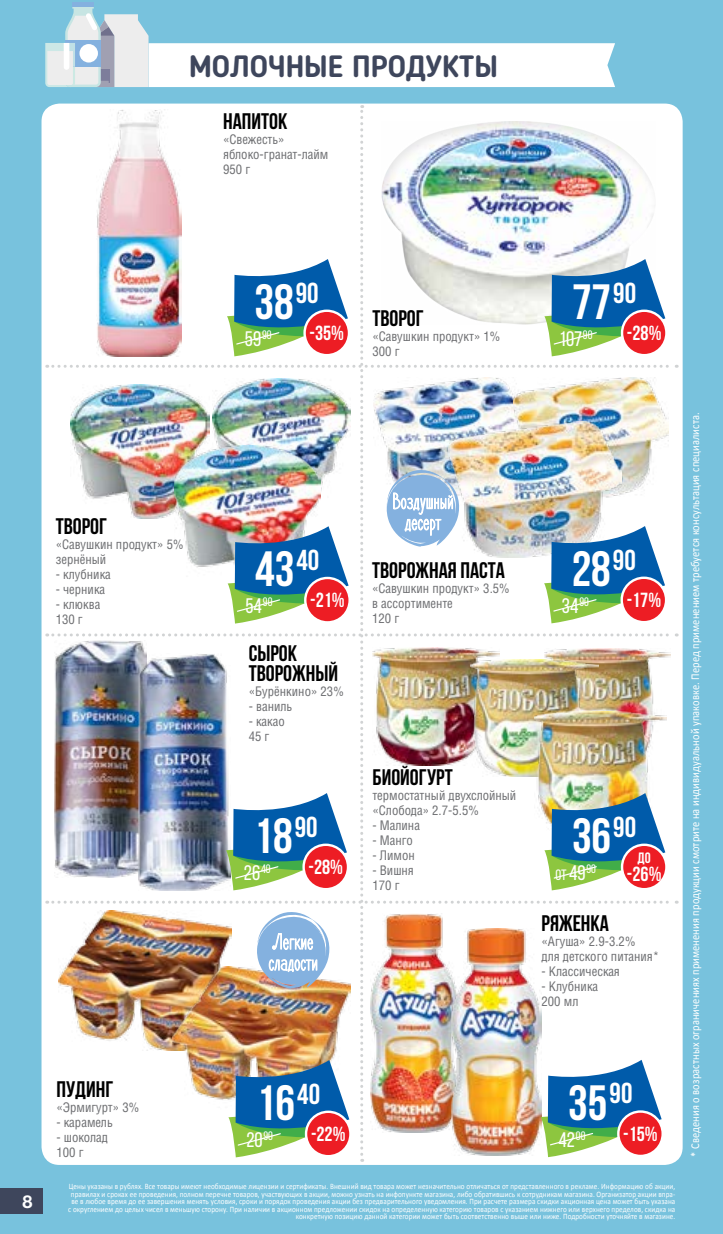
<style>
.page{position:relative;width:723px;height:1234px;background:#fff}
.page>*{position:absolute;margin:0;border:0;box-sizing:border-box;transform-origin:0 0}
.t1{font:700 49.5px "Bebas Neue";color:#fff}
.t2{font:700 30px "Blogger Sans";color:#3e465c}
.t3{font:700 22.5px/19.5px "Bebas Neue";color:#000}
.t4{font:21px "Bebas Neue";color:#fff}
.t5{font:700 20.4px "Bebas Neue";color:#fff}
.t6{font:18px "Helvetica 7 Bold";color:#fff}
.t7{font:15px "Bebas Neue";color:#fff}
.t8{font:700 15px "Bebas Neue";color:#fff}
.t9{font:12.75px/15px "AG Letterica Condensed C";color:#6d6e71}
.t10{font:12px "Calibri";letter-spacing:.01em;color:#fff;scale:.87 1}
.t11{font:8.25px/7.5px "Calibri";letter-spacing:.01em;color:#fff;text-align:right;scale:.87 1}
.s1{font-size:21px}
</style>
<div class="page">
<div style="left:0;top:0;width:723px;height:1233px;background:#78c2dd"></div>
<div style="left:0;top:1187px;width:43px;height:26px;background:#3e465c"></div>
<hr style="left:72px;top:3px;width:22px;height:4px;background:#84b1df">
<svg style="left:45px;top:7px;width:570px;height:80px"></svg>
<div style="left:79px;top:44px;width:19px;height:18px;background:#fff;border-radius:50%"></div>
<div style="left:42px;top:103px;width:641px;height:1061px;background:#fff;border-radius:18px"></div>
<img style="left:47px;top:105px;width:630px;height:1056px">
<h2 class="t2" style="left:189px;top:48px;width:311px">молочные продукты</h2>
<h3 class="t3" style="left:223px;top:111px;width:66px">Напиток</h3>
<h3 class="t9" style="left:223px;top:132px;width:107px">«Свежесть» яблоко-гранат-лайм<br>950 г</h3>
<h3 class="t6" style="left:23px;top:1190px;width:12px">8</h3>
<h1 class="t1" style="left:255px;top:275px;width:66px">38<sup>90</sup></h1>
<h3 class="t4" style="left:245px;top:327px;width:28px">59<sup>90</sup></h3>
<h3 class="t5" style="left:309px;top:321px;width:36px">-35%</h3>
<h3 class="t3" style="left:372px;top:308px;width:53px">Творог</h3>
<h3 class="t9" style="left:372px;top:329px;width:130px">«Савушкин продукт» 1%<br>300 г</h3>
<h1 class="t1" style="left:572px;top:275px;width:66px">77<sup>90</sup></h1>
<h3 class="t4" style="left:559px;top:327px;width:35px">107<sup>90</sup></h3>
<h3 class="t5" style="left:627px;top:321px;width:36px">-28%</h3>
<h3 class="t3" style="left:56px;top:515px;width:53px">Творог</h3>
<h3 class="t9" style="left:56px;top:536px;width:130px">«Савушкин продукт» 5% зернёный</h3>
<h3 class="t9" style="left:56px;top:566px;width:57px">- клубника</h3>
<h3 class="t9" style="left:56px;top:581px;width:51px">- черника</h3>
<h3 class="t9" style="left:56px;top:596px;width:46px">- клюква<br>130 г</h3>
<h3 class="t3" style="left:56px;top:1079px;width:59px">Пудинг</h3>
<h3 class="t9" style="left:56px;top:1099px;width:84px">«Эрмигурт» 3%</h3>
<h3 class="t9" style="left:56px;top:1114px;width:58px">- карамель</h3>
<h3 class="t9" style="left:56px;top:1129px;width:53px">- шоколад<br>100 г</h3>
<h1 class="t1" style="left:255px;top:542px;width:66px">43<sup>40</sup></h1>
<h3 class="t4" style="left:245px;top:594px;width:28px">54<sup>90</sup></h3>
<h3 class="t5" style="left:310px;top:588px;width:36px">-21%</h3>
<h3 class="t3" style="left:249px;top:643px;width:91px">Сырок творожный</h3>
<h3 class="t9" style="left:249px;top:683px;width:97px">«Бурёнкино» 23%</h3>
<h3 class="t9" style="left:249px;top:698px;width:45px">- ваниль</h3>
<h3 class="t9" style="left:249px;top:713px;width:37px">- какао<br>45 г</h3>
<h1 class="t1" style="left:254px;top:808px;width:66px">18<sup>90</sup></h1>
<h3 class="t4" style="left:244px;top:861px;width:28px">26<sup>40</sup></h3>
<h3 class="t5" style="left:309px;top:855px;width:36px">-28%</h3>
<h3 class="t3" style="left:372px;top:560px;width:134px">Творожная паста</h3>
<h3 class="t9" style="left:372px;top:581px;width:139px">«Савушкин продукт» 3.5% в ассортименте<br>120 г</h3>
<h1 class="t1" style="left:572px;top:542px;width:66px">28<sup>90</sup></h1>
<h3 class="t4" style="left:562px;top:594px;width:28px">34<sup>90</sup></h3>
<h3 class="t5" style="left:627px;top:588px;width:36px">-17%</h3>
<h3 class="t3" style="left:372px;top:767px;width:82px">Биойогурт</h3>
<h3 class="t9" style="left:372px;top:787px;width:145px">термостатный двухслойный «Слобода» 2.7-5.5%</h3>
<h3 class="t9" style="left:372px;top:817px;width:49px">- Малина</h3>
<h3 class="t9" style="left:372px;top:832px;width:42px">- Манго</h3>
<h3 class="t9" style="left:372px;top:847px;width:44px">- Лимон</h3>
<h3 class="t9" style="left:372px;top:862px;width:43px">- Вишня<br>170 г</h3>
<h1 class="t1" style="left:572px;top:808px;width:66px">36<sup>90</sup></h1>
<h3 class="t7" style="left:555px;top:866px;width:42px">от <span class="s1">49</span><sup>90</sup></h3>
<h3 class="t8" style="left:637px;top:849px;width:15px">до</h3>
<h3 class="t5" style="left:627px;top:862px;width:36px">-26%</h3>
<h3 class="t3" style="left:541px;top:912px;width:69px">Ряженка</h3>
<h3 class="t9" style="left:541px;top:933px;width:119px">«Агуша» 2.9-3.2%<br>для детского питания*</h3>
<h3 class="t9" style="left:541px;top:963px;width:80px">- Классическая</h3>
<h3 class="t9" style="left:541px;top:978px;width:58px">- Клубника<br>200 мл</h3>
<h1 class="t1" style="left:256px;top:1075px;width:66px">16<sup>40</sup></h1>
<h3 class="t4" style="left:246px;top:1127px;width:28px">20<sup>90</sup></h3>
<h3 class="t5" style="left:311px;top:1122px;width:36px">-22%</h3>
<h1 class="t1" style="left:568px;top:1075px;width:66px">35<sup>90</sup></h1>
<h3 class="t4" style="left:558px;top:1127px;width:28px">42<sup>00</sup></h3>
<h3 class="t5" style="left:623px;top:1121px;width:36px">-15%</h3>
<p class="t11" style="left:68px;top:1182px;width:699px">Цены указаны в рублях. Все товары имеют необходимые лицензии и сертификаты. Внешний вид товара может незначительно отличаться от представленного в рекламе. Информацию об акции, правилах и сроках ее проведения, полном перечне товаров, участвующих в акции, можно узнать на инфопункте магазина, либо обратившись к сотрудникам магазина. Организатор акции впра&shy;ве в любое время до ее завершения менять условия, сроки и порядок проведения акции без предварительного уведомления. При расчете размера скидки акционная цена может быть указана с округлением до целых чисел в меньшую сторону. При наличии в акционном предложении скидок на определенную категорию товаров с указанием нижнего или верхнего пределов, скидка на конкретную позицию данной категории может быть соответственно выше или ниже. Подробности уточняйте в магазине.</p>
<h3 class="t10" style="left:687px;top:1156px;width:856px;rotate:-90deg">* Сведения о возрастных ограничениях применения продукции смотрите на индивидуальной упаковке. Перед применением требуется консультация специалиста.</h3>
</div>
